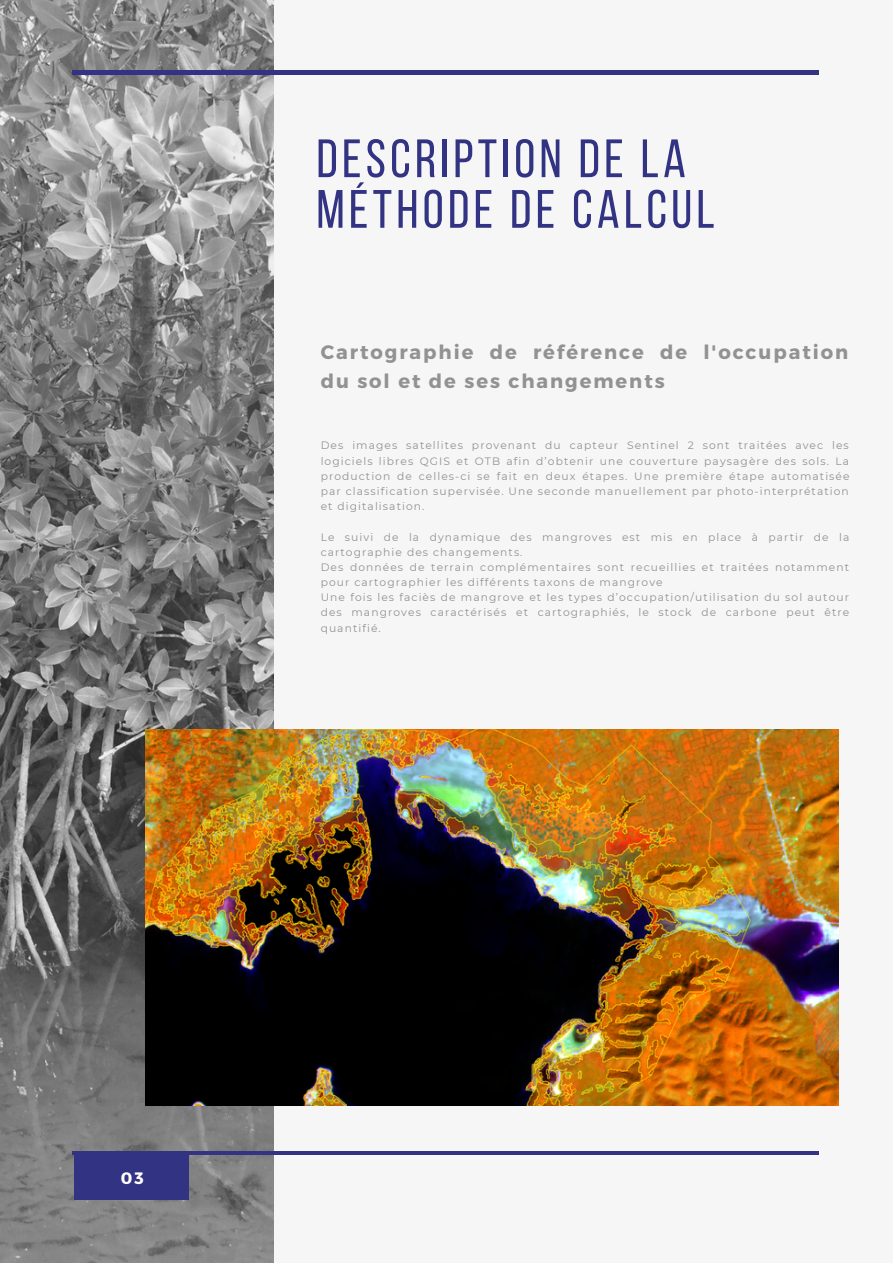
<style>
.page{position:relative;width:893px;height:1264px;background:#fff}
.page>*{position:absolute;margin:0;border:0;box-sizing:border-box;transform-origin:0 0}
.t1{font:53.85px/50.6px "Bebas Neue";letter-spacing:.08em;color:#333383}
.t2{font:700 19.5px/28.5px "Montserrat";letter-spacing:.1em;color:#929292}
.t3{font:700 16.5px "Montserrat";color:#fff}
.t4{font:10.65px/15.1px "Montserrat";letter-spacing:.1em;color:#929292;text-align:justify}
</style>
<div class="page">
<div style="left:89px;top:22px;width:803px;height:1240px;background:#f6f6f6"></div>
<img style="left:0;top:0;width:273px;height:1262px">
<hr style="left:72px;top:71px;width:747px;height:3px;background:#333383">
<div style="left:74px;top:1153px;width:115px;height:46px;background:#333383"></div>
<hr style="left:72px;top:1151px;width:747px;height:3px;background:#333383">
<img style="left:146px;top:729px;width:692px;height:375px">
<h1 class="t1" style="left:316px;top:138px;width:399px">DESCRIPTION DE LA<br>MÉTHODE DE CALCUL</h1>
<h2 class="t2" style="left:320px;top:337px;width:529px">Cartographie de référence de l'occupation du sol et de ses changements</h2>
<p class="t4" style="left:320px;top:438px;width:530px">Des images satellites provenant du capteur Sentinel 2 sont traitées avec les logiciels libres QGIS et OTB afin d’obtenir une couverture paysagère des sols. La production de celles-ci se fait en deux étapes. Une première étape automatisée par classification supervisée. Une seconde manuellement par photo-interprétation et digitalisation.</p>
<p class="t4" style="left:320px;top:529px;width:530px;text-align:left">Le suivi de la dynamique des mangroves est mis en place à partir de la cartographie des changements.<br>Des données de terrain complémentaires sont recueillies et traitées notamment pour cartographier les différents taxons de mangrove<br>Une fois les faciès de mangrove et les types d’occupation/utilisation du sol autour des mangroves caractérisés et cartographiés, le stock de carbone peut être quantifié.</p>
<h3 class="t3" style="left:121px;top:1167px;width:25px">03</h3>
</div>
